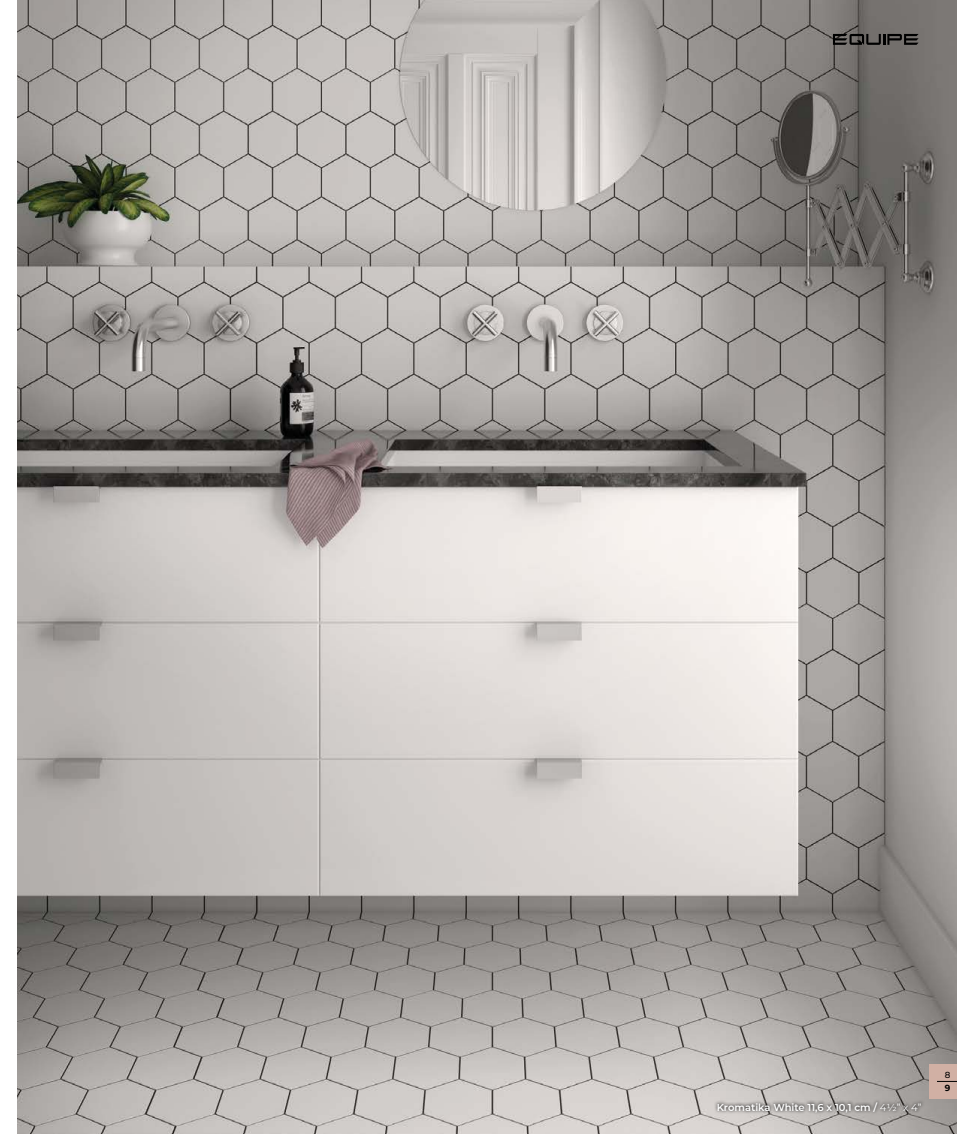
<style>
.page{position:relative;width:957px;height:1134px;background:#fff}
.page>*{position:absolute;margin:0;border:0;box-sizing:border-box;transform-origin:0 0}
.t1{font:600 10px "Montserrat";color:#fff}
.t2{font:10px "Montserrat";color:#fff}
.t3{font:700 8.75px "Montserrat";color:#000}
.t4{font:500 8.75px "Montserrat";color:#000}
.s1{font-weight:400}
</style>
<div class="page">
<img style="left:18px;top:0;width:939px;height:1134px">
<svg style="left:714px;top:1099px;width:210px;height:17px;background:#a19e9b"></svg>
<div style="left:929px;top:1064px;width:28px;height:34px;background:#d1b0a4"></div>
<svg style="left:937px;top:1081px;width:20px;height:1px"></svg>
<svg style="left:833px;top:34px;width:85px;height:11px"></svg>
<p class="t1" style="left:717px;top:1100px;width:181px">Kromatik White 11,6 x 10,1 cm / <span class="s1">41/2</span></p>
<p class="t1" style="left:735px;top:1100px;width:188px">Kromatika Cream 7,5 x 15 cm / <span class="s1">3” x 6”</span></p>
<p class="t2" style="left:911px;top:1100px;width:8px">4</p>
<p class="t4" style="left:944px;top:1068px;width:7px">8</p>
<p class="t3" style="left:944px;top:1082px;width:7px">9</p>
</div>
